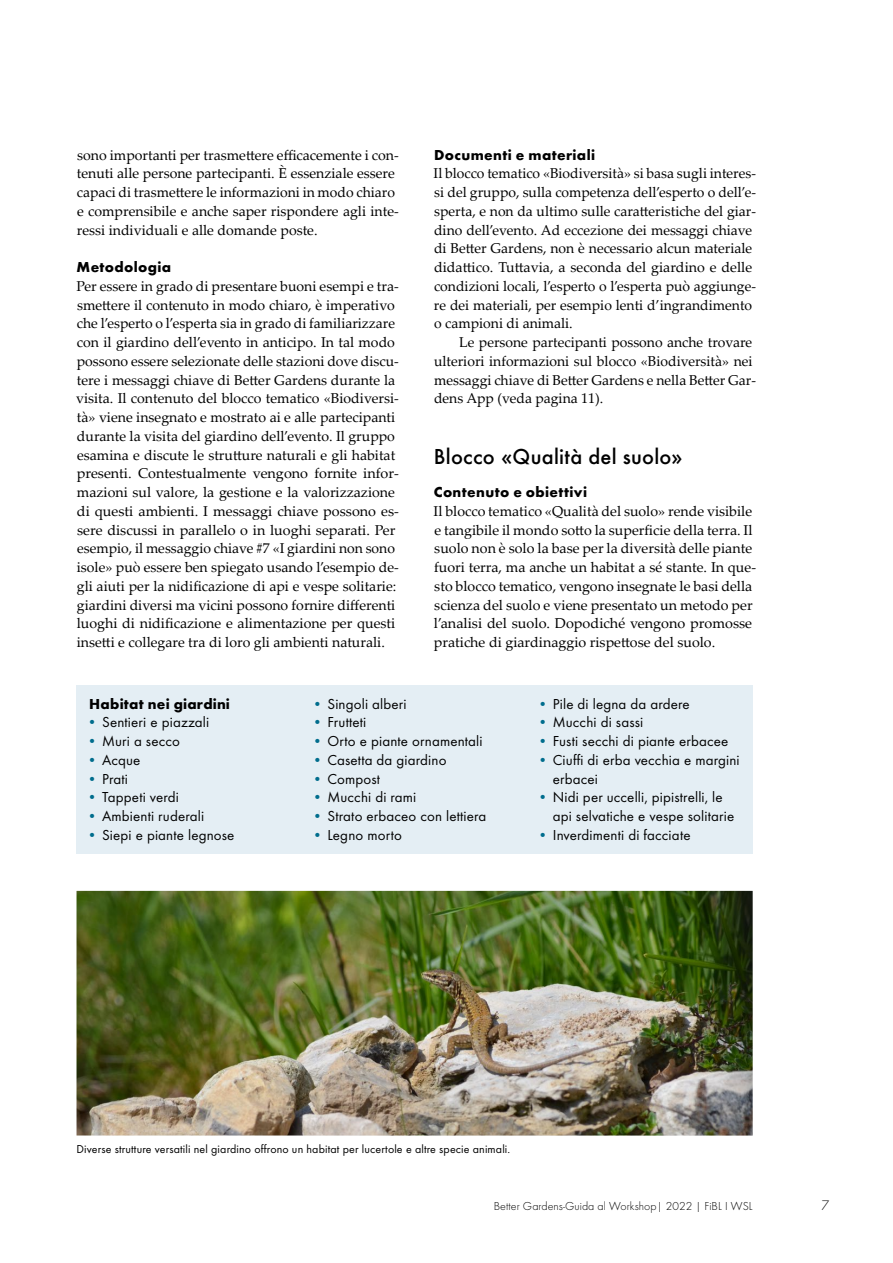
<style>
.page{position:relative;width:893px;height:1263px;background:#fff}
.page>*{position:absolute;margin:0;border:0;box-sizing:border-box;transform-origin:0 0}
.t1{font:500 22.5px "Function Pro";letter-spacing:.015em;color:#000}
.t2{font:15px/18.8px "Function Pro";letter-spacing:.01em;color:#000}
.t3{font:700 15px "Function Pro";letter-spacing:.025em;color:#000}
.t4{font:14.25px/18.8px "Palatino Linotype";color:#000}
.t5{font:300 14.25px "Function Pro";color:#000}
.t6{font:12px "Function Pro";letter-spacing:.01em;color:#000}
.t7{font:300 12px "Function Pro";letter-spacing:.005em;color:#000}
.s1{font-weight:500;color:#006d8d}
</style>
<div class="page">
<img style="left:77px;top:891px;width:676px;height:244px">
<div style="left:77px;top:688px;width:225px;height:33px;background:#e4eef4"></div>
<div style="left:77px;top:706px;width:225px;height:34px;background:#e4eef4"></div>
<div style="left:77px;top:725px;width:225px;height:34px;background:#e4eef4"></div>
<div style="left:77px;top:744px;width:225px;height:34px;background:#e4eef4"></div>
<div style="left:77px;top:763px;width:225px;height:33px;background:#e4eef4"></div>
<div style="left:77px;top:781px;width:225px;height:34px;background:#e4eef4"></div>
<div style="left:77px;top:800px;width:225px;height:34px;background:#e4eef4"></div>
<div style="left:77px;top:819px;width:225px;height:34px;background:#e4eef4"></div>
<div style="left:302px;top:688px;width:225px;height:33px;background:#e4eef4"></div>
<div style="left:302px;top:706px;width:225px;height:34px;background:#e4eef4"></div>
<div style="left:302px;top:725px;width:225px;height:34px;background:#e4eef4"></div>
<div style="left:302px;top:744px;width:225px;height:34px;background:#e4eef4"></div>
<div style="left:302px;top:763px;width:225px;height:33px;background:#e4eef4"></div>
<div style="left:302px;top:781px;width:225px;height:34px;background:#e4eef4"></div>
<div style="left:302px;top:800px;width:225px;height:34px;background:#e4eef4"></div>
<div style="left:302px;top:819px;width:225px;height:34px;background:#e4eef4"></div>
<div style="left:527px;top:688px;width:226px;height:33px;background:#e4eef4"></div>
<div style="left:527px;top:706px;width:226px;height:34px;background:#e4eef4"></div>
<div style="left:527px;top:725px;width:226px;height:34px;background:#e4eef4"></div>
<div style="left:527px;top:744px;width:226px;height:52px;background:#e4eef4"></div>
<div style="left:527px;top:781px;width:226px;height:53px;background:#e4eef4"></div>
<div style="left:527px;top:819px;width:226px;height:34px;background:#e4eef4"></div>
<p class="t4" style="left:77px;top:145px;width:324px">sono importanti per trasmettere efficacemente i con&shy;tenuti alle persone partecipanti. È essenziale essere capaci di trasmettere le informazioni in modo chiaro e comprensibile e anche saper rispondere agli inte&shy;ressi individuali e alle domande poste.</p>
<p class="t3" style="left:77px;top:258px;width:96px">Metodologia</p>
<p class="t4" style="left:76px;top:276px;width:324px">Per essere in grado di presentare buoni esempi e tra&shy;smettere il contenuto in modo chiaro, è imperativo che l’esperto o l’esperta sia in grado di familiarizzare con il giardino dell’evento in anticipo. In tal modo possono essere selezionate delle stazioni dove discu&shy;tere i messaggi chiave di Better Gardens durante la visita. Il contenuto del blocco tematico «Biodiversi&shy;tà» viene insegnato e mostrato ai e alle partecipanti durante la visita del giardino dell’evento. Il gruppo esamina e discute le strutture naturali e gli habitat presenti. Contestualmente vengono fornite infor&shy;mazioni sul valore, la gestione e la valorizzazione di questi ambienti. I messaggi chiave possono es&shy;sere discussi in parallelo o in luoghi separati. Per esempio, il messaggio chiave #7 «I giardini non sono isole» può essere ben spiegato usando l’esempio de&shy;gli aiuti per la nidificazione di api e vespe solitarie: giardini diversi ma vicini possono fornire differenti luoghi di nidificazione e alimentazione per questi insetti e collegare tra di loro gli ambienti naturali.</p>
<p class="t3" style="left:434px;top:145px;width:162px">Documenti e materiali</p>
<p class="t4" style="left:434px;top:164px;width:324px">Il blocco tematico «Biodiversità» si basa sugli interes&shy;si del gruppo, sulla competenza dell’esperto o dell’e&shy;sperta, e non da ultimo sulle caratteristiche del giar&shy;dino dell’evento. Ad eccezione dei messaggi chiave di Better Gardens, non è necessario alcun materiale didattico. Tuttavia, a seconda del giardino e delle condizioni locali, l’esperto o l’esperta può aggiunge&shy;re dei materiali, per esempio lenti d’ingrandimento o campioni di animali.</p>
<p class="t4" style="left:434px;top:332px;width:323px;text-indent:25px">Le persone partecipanti possono anche trovare ulteriori informazioni sul blocco «Biodiversità» nei messaggi chiave di Better Gardens e nella Better Gar&shy;dens App (veda pagina 11).</p>
<h1 class="t1" style="left:434px;top:443px;width:250px">Blocco «Qualità del suolo»</h1>
<p class="t3" style="left:434px;top:483px;width:155px">Contenuto e obiettivi</p>
<p class="t4" style="left:434px;top:501px;width:324px">Il blocco tematico «Qualità del suolo» rende visibile e tangibile il mondo sotto la superficie della terra. Il suolo non è solo la base per la diversità delle piante fuori terra, ma anche un habitat a sé stante. In que&shy;sto blocco tematico, vengono insegnate le basi della scienza del suolo e viene presentato un metodo per l’analisi del suolo. Dopodiché vengono promosse pratiche di giardinaggio rispettose del suolo.</p>
<p class="t3" style="left:89px;top:695px;width:142px">Habitat nei giardini</p>
<p class="t2" style="left:87px;top:713px;width:124px"><span class="s1">•</span> Sentieri e piazzali</p>
<p class="t2" style="left:87px;top:732px;width:94px"><span class="s1">•</span> Muri a secco</p>
<p class="t2" style="left:87px;top:751px;width:55px"><span class="s1">•</span> Acque</p>
<p class="t2" style="left:87px;top:769px;width:42px"><span class="s1">•</span> Prati</p>
<p class="t2" style="left:87px;top:788px;width:93px"><span class="s1">•</span> Tappeti verdi</p>
<p class="t2" style="left:87px;top:807px;width:118px"><span class="s1">•</span> Ambienti ruderali</p>
<p class="t2" style="left:87px;top:826px;width:149px"><span class="s1">•</span> Siepi e piante legnose</p>
<p class="t2" style="left:313px;top:694px;width:96px"><span class="s1">•</span> Singoli alberi</p>
<p class="t2" style="left:313px;top:713px;width:55px"><span class="s1">•</span> Frutteti</p>
<p class="t2" style="left:313px;top:732px;width:172px"><span class="s1">•</span> Orto e piante ornamentali</p>
<p class="t2" style="left:313px;top:751px;width:135px"><span class="s1">•</span> Casetta da giardino</p>
<p class="t2" style="left:313px;top:769px;width:69px"><span class="s1">•</span> Compost</p>
<p class="t2" style="left:313px;top:788px;width:105px"><span class="s1">•</span> Mucchi di rami</p>
<p class="t2" style="left:313px;top:807px;width:175px"><span class="s1">•</span> Strato erbaceo con lettiera</p>
<p class="t2" style="left:313px;top:826px;width:91px"><span class="s1">•</span> Legno morto</p>
<p class="t2" style="left:538px;top:694px;width:153px"><span class="s1">•</span> Pile di legna da ardere</p>
<p class="t2" style="left:538px;top:713px;width:107px"><span class="s1">•</span> Mucchi di sassi</p>
<p class="t2" style="left:538px;top:732px;width:192px"><span class="s1">•</span> Fusti secchi di piante erbacee</p>
<p class="t2" style="left:553px;top:751px;width:188px;text-indent:-15px"><span class="s1">•</span> Ciuffi di erba vecchia e margini erbacei</p>
<p class="t2" style="left:553px;top:788px;width:183px;text-indent:-15px"><span class="s1">•</span> Nidi per uccelli, pipistrelli, le api selvatiche e vespe solitarie</p>
<p class="t2" style="left:538px;top:826px;width:154px"><span class="s1">•</span> Inverdimenti di facciate</p>
<p class="t6" style="left:77px;top:1142px;width:435px">Diverse strutture versatili nel giardino offrono un habitat per lucertole e altre specie animali.</p>
<p class="t7" style="left:494px;top:1199px;width:260px">Better Gardens-Guida al Workshop| 2022 | FiBL I WSL</p>
<p class="t5" style="left:821px;top:1197px;width:9px">7</p>
</div>
